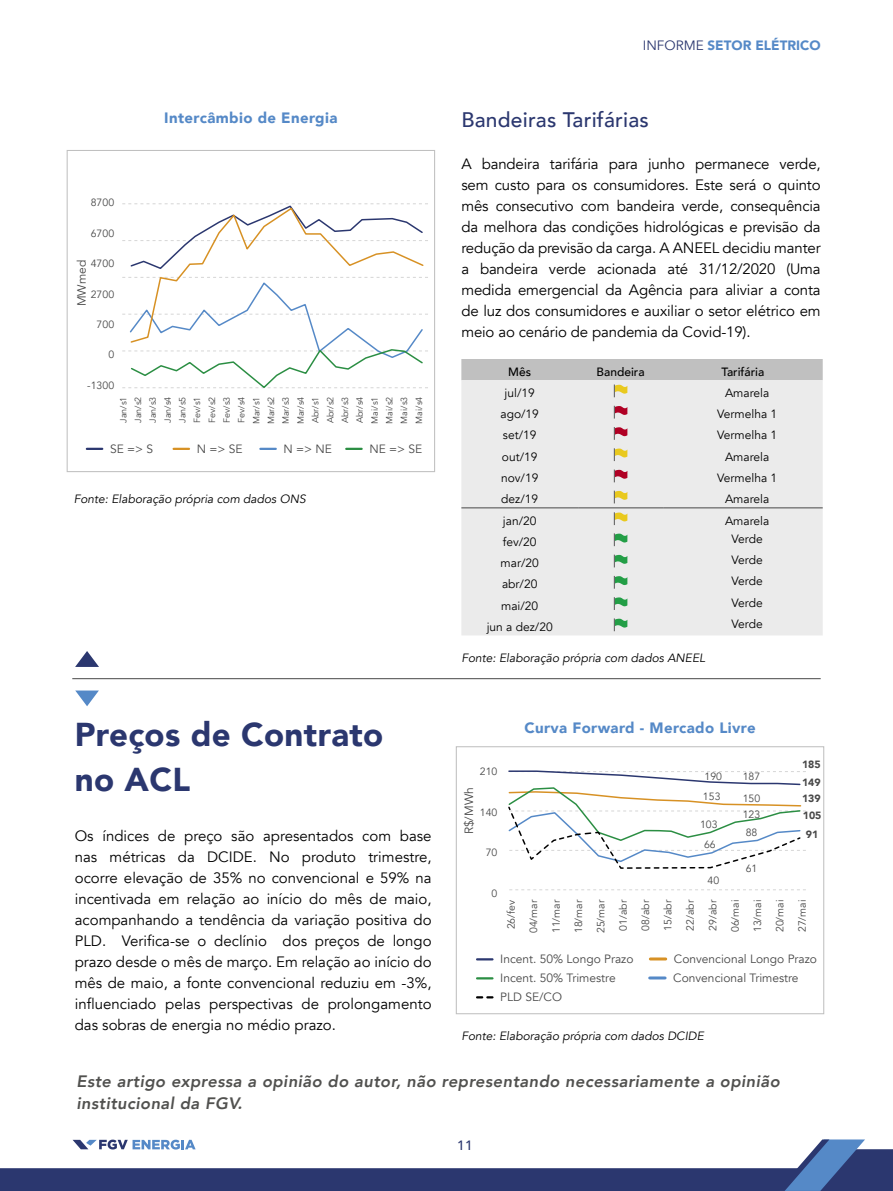
<style>
.page{position:relative;width:893px;height:1191px;background:#fff}
.page>*{position:absolute;margin:0;border:0;box-sizing:border-box;transform-origin:0 0}
.t1{font:900 33px/45px "Avenir";letter-spacing:.01em;color:#2b376f}
.t2{font:500 21px "Avenir";letter-spacing:.01em;color:#2b376f}
.t3{font:italic 800 16.5px/22.5px "Avenir";letter-spacing:.025em;color:#51514f}
.t4{font:15px/21px "Avenir";letter-spacing:-.01em;color:#000;text-align:justify}
.t5{font:900 15px "Avenir";letter-spacing:.025em;color:#5589c7}
.t6{font:900 13.5px "Avenir";color:#5589c7}
.t7{font:500 13.5px "Avenir";color:#2b376f}
.t8{font:12px "Avenir";color:#000}
.t9{font:12px "Avenir";color:#484848}
.t10{font:italic 12px "Avenir";color:#000}
.t11{font:500 12px "Avenir";color:#000}
.t12{font:10.5px/22.4px "Avenir";color:#484848;text-align:center}
.t13{font:900 10.5px/17.9px "Avenir";color:#484848}
.t14{font:9px/14.9px "Avenir";color:#484848;text-align:justify}
.s1{font-weight:400;color:#2b376f}
</style>
<div class="page">
<div style="left:461px;top:397px;width:362px;height:238px;background:#ebebeb"></div>
<hr style="left:461px;top:507px;width:117px;height:1px;background:#484848">
<hr style="left:578px;top:507px;width:85px;height:1px;background:#484848">
<hr style="left:663px;top:507px;width:160px;height:1px;background:#484848">
<svg style="left:461px;top:359px;width:362px;height:38px;background:#d3d2d1"></svg>
<svg style="left:614px;top:406px;width:13px;height:12px"></svg>
<svg style="left:614px;top:427px;width:13px;height:13px"></svg>
<svg style="left:614px;top:448px;width:13px;height:13px"></svg>
<svg style="left:614px;top:469px;width:13px;height:13px"></svg>
<svg style="left:614px;top:490px;width:13px;height:13px"></svg>
<svg style="left:614px;top:512px;width:13px;height:13px"></svg>
<svg style="left:614px;top:533px;width:13px;height:13px"></svg>
<svg style="left:614px;top:554px;width:13px;height:13px"></svg>
<svg style="left:614px;top:576px;width:13px;height:12px"></svg>
<svg style="left:614px;top:597px;width:13px;height:13px"></svg>
<svg style="left:614px;top:618px;width:13px;height:13px"></svg>
<hr style="left:72px;top:678px;width:749px;height:1px;background:#484848">
<svg style="left:75px;top:690px;width:24px;height:16px"></svg>
<svg style="left:75px;top:651px;width:24px;height:16px"></svg>
<svg style="left:477px;top:958px;width:15px;height:2px"></svg>
<hr style="left:650px;top:957px;width:16px;height:3px;background:#d79124">
<svg style="left:477px;top:977px;width:15px;height:2px"></svg>
<hr style="left:650px;top:976px;width:15px;height:3px;background:#5589c7">
<svg style="left:477px;top:996px;width:15px;height:2px"></svg>
<svg style="left:509px;top:889px;width:297px;height:1px"></svg>
<svg style="left:508px;top:770px;width:298px;height:99px"></svg>
<div style="left:456px;top:746px;width:368px;height:268px;border:1px solid #c0c0c0"></div>
<svg style="left:87px;top:448px;width:15px;height:2px"></svg>
<svg style="left:174px;top:448px;width:15px;height:2px"></svg>
<svg style="left:260px;top:448px;width:16px;height:2px"></svg>
<svg style="left:346px;top:448px;width:16px;height:2px"></svg>
<div style="left:67px;top:150px;width:368px;height:322px;border:1px solid #c0c0c0"></div>
<svg style="left:122px;top:203px;width:306px;height:186px"></svg>
<svg style="left:0;top:1139px;width:893px;height:52px"></svg>
<p class="t6" style="left:643px;top:34px;width:179px"><span class="s1">INFORME</span> SETOR ELÉTRICO</p>
<p class="t5" style="left:164px;top:105px;width:175px">Intercâmbio de Energia</p>
<h2 class="t2" style="left:461px;top:102px;width:189px">Bandeiras Tarifárias</h2>
<p class="t4" style="left:461px;top:154px;width:361px">A bandeira tarifária para junho permanece verde, sem custo para os consumidores. Este será o quinto mês consecutivo com bandeira verde, consequência da melhora das condições hidrológicas e previsão da redução da previsão da carga. A ANEEL decidiu manter a bandeira verde acionada até 31/12/2020 (Uma medida emergencial da Agência para aliviar a conta de luz dos consumidores e auxiliar o setor elétrico em meio ao cenário de pandemia da Covid-19).</p>
<p class="t12" style="left:91px;top:191px;width:25px">8700</p>
<p class="t12" style="left:91px;top:222px;width:25px">6700</p>
<p class="t12" style="left:91px;top:252px;width:25px">4700</p>
<p class="t12" style="left:91px;top:283px;width:25px">2700</p>
<p class="t12" style="left:97px;top:313px;width:19px">700</p>
<p class="t12" style="left:108px;top:344px;width:7px">0</p>
<p class="t12" style="left:87px;top:374px;width:28px">-1300</p>
<p class="t9" style="left:74px;top:306px;width:48px;rotate:-90deg">MWmed</p>
<p class="t11" style="left:508px;top:361px;width:24px">Mês</p>
<p class="t11" style="left:597px;top:361px;width:50px">Bandeira</p>
<p class="t11" style="left:721px;top:361px;width:44px">Tarifária</p>
<p class="t8" style="left:505px;top:385px;width:32px">jul/19</p>
<p class="t8" style="left:725px;top:385px;width:46px">Amarela</p>
<p class="t8" style="left:500px;top:407px;width:40px">ago/19</p>
<p class="t8" style="left:717px;top:407px;width:62px">Vermelha 1</p>
<p class="t8" style="left:503px;top:428px;width:35px">set/19</p>
<p class="t8" style="left:717px;top:428px;width:62px">Vermelha 1</p>
<p class="t8" style="left:502px;top:449px;width:37px">out/19</p>
<p class="t8" style="left:725px;top:449px;width:46px">Amarela</p>
<p class="t8" style="left:501px;top:471px;width:39px">nov/19</p>
<p class="t8" style="left:717px;top:471px;width:62px">Vermelha 1</p>
<p class="t8" style="left:501px;top:492px;width:38px">dez/19</p>
<p class="t8" style="left:725px;top:492px;width:46px">Amarela</p>
<p class="t8" style="left:503px;top:513px;width:35px">jan/20</p>
<p class="t8" style="left:725px;top:513px;width:46px">Amarela</p>
<p class="t8" style="left:503px;top:534px;width:35px">fev/20</p>
<p class="t8" style="left:732px;top:531px;width:33px">Verde</p>
<p class="t8" style="left:501px;top:556px;width:40px">mar/20</p>
<p class="t8" style="left:732px;top:553px;width:33px">Verde</p>
<p class="t8" style="left:502px;top:577px;width:37px">abr/20</p>
<p class="t8" style="left:732px;top:574px;width:33px">Verde</p>
<p class="t8" style="left:501px;top:598px;width:39px">mai/20</p>
<p class="t8" style="left:732px;top:595px;width:33px">Verde</p>
<p class="t8" style="left:487px;top:619px;width:68px">jun a dez/20</p>
<p class="t8" style="left:732px;top:616px;width:33px">Verde</p>
<p class="t14" style="left:116px;top:424px;width:29px;rotate:-90deg">Jan/s1<br>Jan/s2<br>Jan/s3<br>Jan/s4<br>Jan/s5<br>Fev/s1<br>Fev/s2<br>Fev/s3<br>Fev/s4<br>Mar/s1<br>Mar/s2<br>Mar/s3<br>Mar/s4<br>Abr/s1<br>Abr/s2<br>Abr/s3<br>Abr/s4<br>Mai/s1<br>Mai/s2<br>Mai/s3<br>Mai/s4</p>
<p class="t9" style="left:110px;top:442px;width:45px">SE =&gt; S</p>
<p class="t9" style="left:197px;top:442px;width:47px">N =&gt; SE</p>
<p class="t9" style="left:284px;top:442px;width:50px">N =&gt; NE</p>
<p class="t9" style="left:369px;top:442px;width:54px">NE =&gt; SE</p>
<p class="t10" style="left:74px;top:492px;width:234px">Fonte: Elaboração própria com dados ONS</p>
<h1 class="t1" style="left:75px;top:711px;width:310px">Preços de Contrato no ACL</h1>
<p class="t4" style="left:75px;top:826px;width:358px">Os índices de preço são apresentados com base nas métricas da DCIDE. No produto trimestre, ocorre elevação de 35% no convencional e 59% na incentivada em relação ao início do mês de maio, acompanhando a tendência da variação positiva do PLD. Verifica-se o declínio dos preços de longo prazo desde o mês de março. Em relação ao início do mês de maio, a fonte convencional reduziu em -3%, influenciado pelas perspectivas de prolongamento das sobras de energia no médio prazo.</p>
<p class="t10" style="left:461px;top:651px;width:245px">Fonte: Elaboração própria com dados ANEEL</p>
<p class="t12" style="left:480px;top:760px;width:19px">210</p>
<p class="t12" style="left:480px;top:801px;width:19px">140</p>
<p class="t12" style="left:486px;top:841px;width:13px">70</p>
<p class="t12" style="left:492px;top:882px;width:7px">0</p>
<p class="t9" style="left:462px;top:834px;width:48px;rotate:-90deg">R$/MWh</p>
<p class="t5" style="left:524px;top:715px;width:233px">Curva Forward - Mercado Livre</p>
<p class="t12" style="left:705px;top:765px;width:19px">190</p>
<p class="t12" style="left:743px;top:765px;width:19px;text-align:left">187<br>150</p>
<p class="t12" style="left:743px;top:805px;width:19px;line-height:18px;text-align:left">123<br>88</p>
<p class="t12" style="left:746px;top:857px;width:13px">61</p>
<p class="t12" style="left:703px;top:785px;width:19px">153</p>
<p class="t12" style="left:700px;top:815px;width:19px;line-height:20px">103<br>66</p>
<p class="t12" style="left:707px;top:869px;width:13px">40</p>
<p class="t13" style="left:802px;top:755px;width:20px">185<br>149</p>
<p class="t13" style="left:802px;top:789px;width:20px">139</p>
<p class="t13" style="left:806px;top:825px;width:14px">91</p>
<p class="t13" style="left:803px;top:806px;width:20px">105</p>
<p class="t12" style="left:500px;top:933px;width:35px;rotate:-90deg">26/fev<br>04/mar<br>11/mar<br>18/mar<br>25/mar<br>01/abr<br>08/abr<br>15/abr<br>22/abr<br>29/abr<br>06/mai<br>13/mai<br>20/mai<br>27/mai</p>
<p class="t9" style="left:500px;top:952px;width:135px">Incent. 50% Longo Prazo</p>
<p class="t9" style="left:674px;top:952px;width:145px">Convencional Longo Prazo</p>
<p class="t9" style="left:500px;top:971px;width:117px">Incent. 50% Trimestre</p>
<p class="t9" style="left:673px;top:971px;width:127px">Convencional Trimestre</p>
<p class="t9" style="left:500px;top:990px;width:63px">PLD SE/CO</p>
<p class="t10" style="left:461px;top:1029px;width:244px">Fonte: Elaboração própria com dados DCIDE</p>
<p class="t3" style="left:77px;top:1070px;width:705px">Este artigo expressa a opinião do autor, não representando necessariamente a opinião institucional da FGV.</p>
<p class="t7" style="left:457px;top:1133px;width:17px">11</p>
</div>
